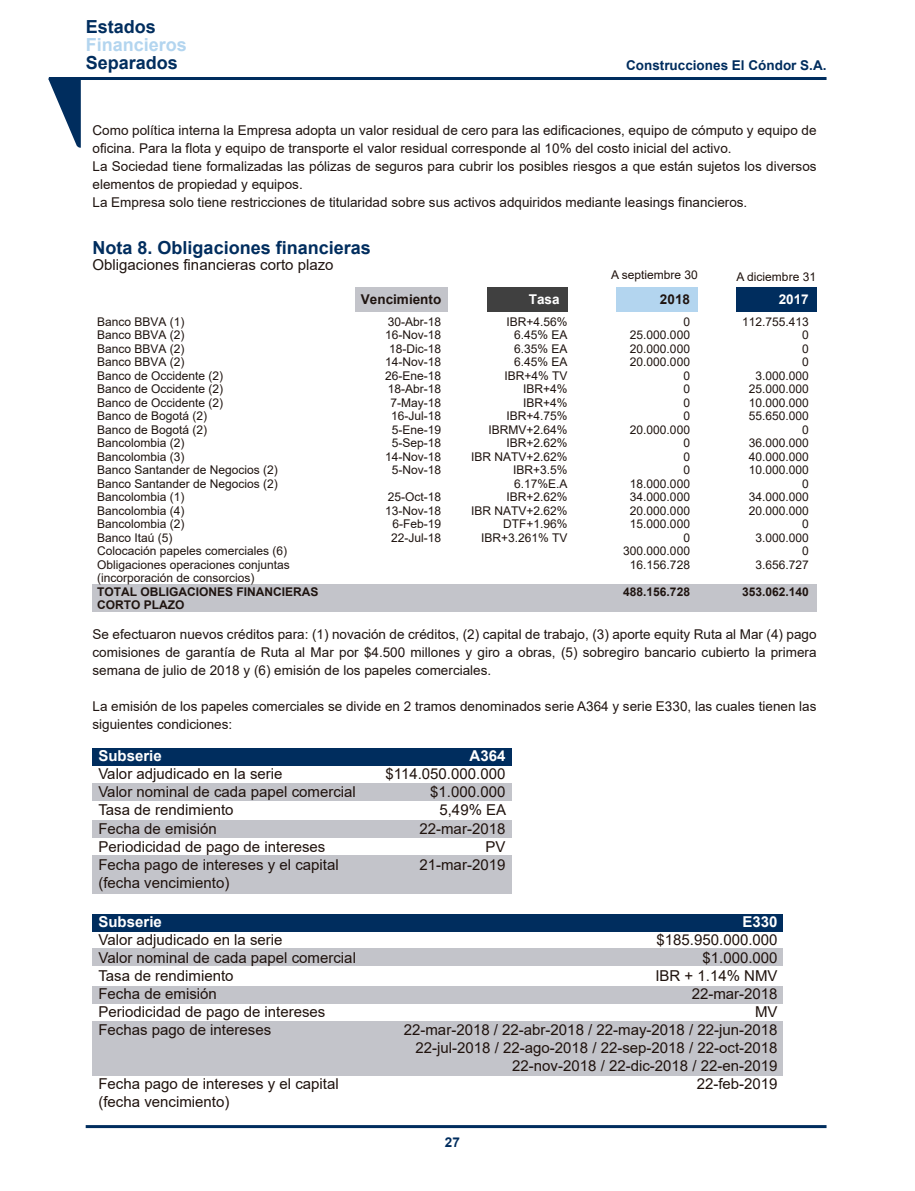
<style>
.page{position:relative;width:915px;height:1191px;background:#fff}
.page>*{position:absolute;margin:0;border:0;box-sizing:border-box;transform-origin:0 0}
.t1{font:700 18px "Arial";color:#002d5e}
.t2{font:700 18px "Arial";color:#b3d5ef}
.t3{font:15px/18px "Arial";color:#1f120d}
.t4{font:15px "Arial";color:#1f1410}
.t5{font:700 15px "Arial";color:#fff}
.t6{font:13.5px/18px "Arial";color:#1f1410}
.t7{font:700 13.5px "Arial";color:#002d5e}
.t8{font:700 13.5px "Arial";color:#1f1410}
.t9{font:700 13.5px "Arial";color:#fff}
.t10{font:12px/13.5px "Arial";color:#1f1410;text-align:right}
.t11{font:700 12px/13.5px "Arial";color:#1f1410}
.t12{font:12px "Arial";color:#1f120d}
</style>
<div class="page">
<div style="left:92px;top:584px;width:724px;height:27px;background:#c3c4ca"></div>
<div style="left:486px;top:287px;width:81px;height:24px;background:#404040"></div>
<div style="left:355px;top:287px;width:92px;height:24px;background:#c3c4ca"></div>
<div style="left:616px;top:287px;width:81px;height:24px;background:#b3d5ef"></div>
<div style="left:735px;top:287px;width:81px;height:24px;background:#002d5e"></div>
<hr style="left:86px;top:1125px;width:740px;height:3px;background:#002d5e">
<div style="left:92px;top:748px;width:420px;height:18px;background:#002d5e"></div>
<div style="left:92px;top:782px;width:420px;height:18px;background:#c3c4ca"></div>
<div style="left:92px;top:820px;width:420px;height:18px;background:#c3c4ca"></div>
<div style="left:92px;top:855px;width:420px;height:39px;background:#c3c4ca"></div>
<div style="left:92px;top:914px;width:691px;height:17px;background:#002d5e"></div>
<div style="left:92px;top:948px;width:691px;height:18px;background:#c3c4ca"></div>
<div style="left:92px;top:986px;width:691px;height:17px;background:#c3c4ca"></div>
<div style="left:92px;top:1021px;width:691px;height:54px;background:#c3c4ca"></div>
<svg style="left:48px;top:78px;width:33px;height:70px"></svg>
<hr style="left:49px;top:77px;width:777px;height:3px;background:#002d5e">
<h1 class="t1" style="left:86px;top:14px;width:72px">Estados</h1>
<h1 class="t2" style="left:86px;top:32px;width:103px">Financieros</h1>
<h1 class="t1" style="left:86px;top:50px;width:94px">Separados</h1>
<p class="t7" style="left:626px;top:56px;width:202px">Construcciones El Cóndor S.A.</p>
<p class="t6" style="left:92px;top:121px;width:725px">Como política interna la Empresa adopta un valor residual de cero para las edificaciones, equipo de cómputo y equipo de oficina. Para la flota y equipo de transporte el valor residual corresponde al 10% del costo inicial del activo.<br>La Sociedad tiene formalizadas las pólizas de seguros para cubrir los posibles riesgos a que están sujetos los diversos elementos de propiedad y equipos.<br>La Empresa solo tiene restricciones de titularidad sobre sus activos adquiridos mediante leasings financieros.</p>
<h1 class="t1" style="left:92px;top:234px;width:280px">Nota 8. Obligaciones financieras</h1>
<p class="t4" style="left:92px;top:254px;width:242px">Obligaciones financieras corto plazo</p>
<p class="t12" style="left:611px;top:266px;width:88px">A septiembre 30</p>
<p class="t12" style="left:736px;top:268px;width:81px">A diciembre 31</p>
<p class="t10" style="left:97px;top:314px;width:194px;text-align:left">Banco BBVA (1)<br>Banco BBVA (2)<br>Banco BBVA (2)<br>Banco BBVA (2)<br>Banco de Occidente (2)<br>Banco de Occidente (2)<br>Banco de Occidente (2)<br>Banco de Bogotá (2)<br>Banco de Bogotá (2)<br>Bancolombia (2)<br>Bancolombia (3)<br>Banco Santander de Negocios (2)<br>Banco Santander de Negocios (2)<br>Bancolombia (1)<br>Bancolombia (4)<br>Bancolombia (2)<br>Banco Itaú (5)<br>Colocación papeles comerciales (6)<br>Obligaciones operaciones conjuntas (incorporación de consorcios)</p>
<p class="t11" style="left:97px;top:585px;width:223px">TOTAL OBLIGACIONES FINANCIERAS<br>CORTO PLAZO</p>
<p class="t8" style="left:361px;top:289px;width:82px">Vencimiento</p>
<p class="t10" style="left:385px;top:314px;width:58px;text-align:center">30-Abr-18<br>16-Nov-18<br>18-Dic-18<br>14-Nov-18<br>26-Ene-18<br>18-Abr-18<br>7-May-18<br>16-Jul-18<br>5-Ene-19<br>5-Sep-18<br>14-Nov-18<br>5-Nov-18</p>
<p class="t10" style="left:385px;top:490px;width:58px">25-Oct-18<br>13-Nov-18<br>6-Feb-19<br>22-Jul-18</p>
<p class="t9" style="left:528px;top:289px;width:32px">Tasa</p>
<p class="t10" style="left:471px;top:314px;width:98px">IBR+4.56%<br>6.45% EA<br>6.35% EA<br>6.45% EA<br>IBR+4% TV<br>IBR+4%<br>IBR+4%<br>IBR+4.75%<br>IBRMV+2.64%<br>IBR+2.62%<br>IBR NATV+2.62%<br>IBR+3.5%<br>6.17%E.A<br>IBR+2.62%<br>IBR NATV+2.62%<br>DTF+1.96%<br>IBR+3.261% TV</p>
<p class="t8" style="left:659px;top:289px;width:32px">2018</p>
<p class="t10" style="left:623px;top:314px;width:68px">0<br>25.000.000<br>20.000.000<br>20.000.000<br>0<br>0<br>0<br>0<br>20.000.000<br>0<br>0<br>0<br>18.000.000<br>34.000.000<br>20.000.000<br>15.000.000<br>0<br>300.000.000<br>16.156.728</p>
<p class="t11" style="left:623px;top:585px;width:68px">488.156.728</p>
<p class="t9" style="left:778px;top:289px;width:32px">2017</p>
<p class="t10" style="left:741px;top:314px;width:68px">112.755.413<br>0<br>0<br>0<br>3.000.000<br>25.000.000<br>10.000.000<br>55.650.000<br>0<br>36.000.000<br>40.000.000<br>10.000.000<br>0<br>34.000.000<br>20.000.000<br>0<br>3.000.000<br>0<br>3.656.727</p>
<p class="t11" style="left:741px;top:585px;width:68px">353.062.140</p>
<p class="t6" style="left:92px;top:625px;width:725px;text-align:justify">Se efectuaron nuevos créditos para: (1) novación de créditos, (2) capital de trabajo, (3) aporte equity Ruta al Mar (4) pago comisiones de garantía de Ruta al Mar por $4.500 millones y giro a obras, (5) sobregiro bancario cubierto la primera semana de julio de 2018 y (6) emisión de los papeles comerciales.</p>
<p class="t6" style="left:92px;top:697px;width:725px">La emisión de los papeles comerciales se divide en 2 tramos denominados serie A364 y serie E330, las cuales tienen las siguientes condiciones:</p>
<p class="t5" style="left:98px;top:745px;width:65px">Subserie</p>
<p class="t3" style="left:98px;top:765px;width:259px">Valor adjudicado en la serie<br>Valor nominal de cada papel comercial<br>Tasa de rendimiento<br>Fecha de emisión<br>Periodicidad de pago de intereses<br>Fecha pago de intereses y el capital (fecha vencimiento)</p>
<p class="t5" style="left:98px;top:911px;width:65px">Subserie</p>
<p class="t3" style="left:98px;top:931px;width:259px">Valor adjudicado en la serie<br>Valor nominal de cada papel comercial<br>Tasa de rendimiento<br>Fecha de emisión<br>Periodicidad de pago de intereses<br>Fechas pago de intereses</p>
<p class="t3" style="left:98px;top:1075px;width:242px">Fecha pago de intereses y el capital (fecha vencimiento)</p>
<p class="t5" style="left:469px;top:745px;width:37px">A364</p>
<p class="t3" style="left:385px;top:765px;width:122px;text-align:right">$114.050.000.000 $1.000.000<br>5,49% EA<br>22-mar-2018<br>PV<br>21-mar-2019</p>
<p class="t5" style="left:742px;top:911px;width:37px">E330</p>
<p class="t3" style="left:403px;top:931px;width:375px;text-align:right">$185.950.000.000<br>$1.000.000<br>IBR + 1.14% NMV<br>22-mar-2018<br>MV<br>22-mar-2018 / 22-abr-2018 / 22-may-2018 / 22-jun-2018<br>22-jul-2018 / 22-ago-2018 / 22-sep-2018 / 22-oct-2018<br>22-nov-2018 / 22-dic-2018 / 22-en-2019<br>22-feb-2019</p>
<p class="t7" style="left:444px;top:1132px;width:17px">27</p>
</div>
